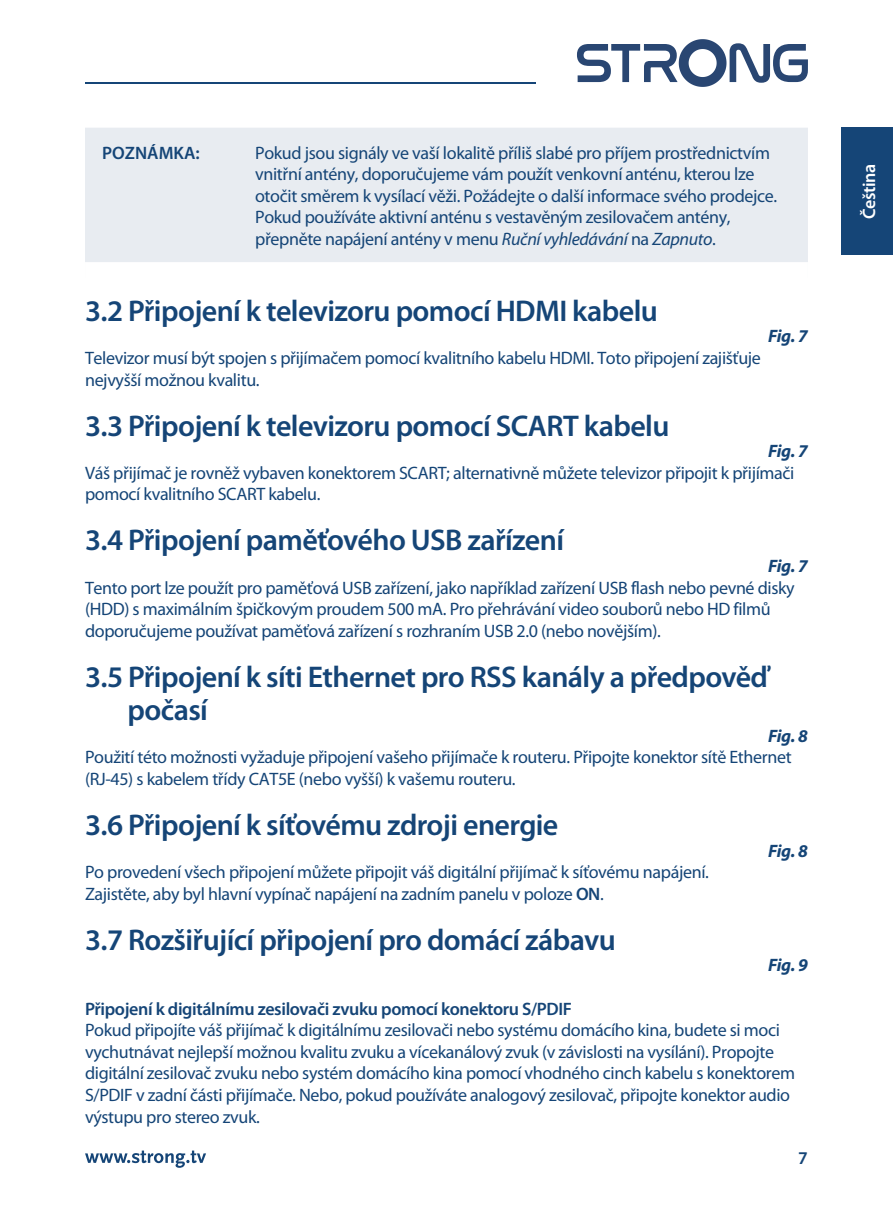
<style>
.page{position:relative;width:893px;height:1217px;background:#fff}
.page>*{position:absolute;margin:0;border:0;box-sizing:border-box;transform-origin:0 0}
.t1{font:600 30px/33px "Myriad Pro";letter-spacing:-.02em;color:#154577}
.t2{font:18px/21.6px "Myriad Pro";letter-spacing:-.02em;color:#154577}
.t3{font:600 18px "Myriad Pro";letter-spacing:-.02em;color:#154577}
.t4{font:italic 700 18px "Myriad Pro";letter-spacing:-.02em;color:#154577}
.t5{font:600 18px "Myriad Pro";color:#154577}
.t6{font:600 18px "Myriad Pro";letter-spacing:-.02em;color:#fff}
.s1{font-style:italic}
.s2{font-weight:600}
</style>
<div class="page">
<div style="left:842px;top:128px;width:51px;height:127px;background:#154577"></div>
<div style="left:85px;top:128px;width:723px;height:150px;background:#e8ecf1"></div>
<div style="left:85px;top:262px;width:723px;height:105px;background:#fff"></div>
<svg style="left:85px;top:1150px;width:121px;height:17px"></svg>
<hr style="left:85px;top:82px;width:450px;height:1px;background:#154577">
<svg style="left:577px;top:39px;width:231px;height:48px"></svg>
<p class="t5" style="left:102px;top:141px;width:99px">POZNÁMKA:</p>
<p class="t2" style="left:255px;top:142px;width:524px">Pokud jsou signály ve vaší lokalitě příliš slabé pro příjem prostřednictvím vnitřní antény, doporučujeme vám použít venkovní anténu, kterou lze otočit směrem k vysílací věži. Požádejte o další informace svého prodejce.<br>Pokud používáte aktivní anténu s vestavěným zesilovačem antény, přepněte napájení antény v menu <span class="s1">Ruční vyhledávání</span> na <span class="s1">Zapnuto</span>.</p>
<h1 class="t1" style="left:85px;top:293px;width:574px">3.2 Připojení k televizoru pomocí HDMI kabelu</h1>
<p class="t2" style="left:85px;top:347px;width:677px">Televizor musí být spojen s přijímačem pomocí kvalitního kabelu HDMI. Toto připojení zajišťuje nejvyšší možnou kvalitu.</p>
<h1 class="t1" style="left:85px;top:408px;width:586px">3.3 Připojení k televizoru pomocí SCART kabelu</h1>
<p class="t4" style="left:768px;top:326px;width:41px">Fig. 7</p>
<p class="t4" style="left:768px;top:441px;width:41px">Fig. 7</p>
<p class="t2" style="left:85px;top:462px;width:711px">Váš přijímač je rovněž vybaven konektorem SCART; alternativně můžete televizor připojit k přijímači pomocí kvalitního SCART kabelu.</p>
<h1 class="t1" style="left:85px;top:523px;width:481px">3.4 Připojení paměťového USB zařízení</h1>
<p class="t4" style="left:768px;top:556px;width:41px">Fig. 7</p>
<p class="t2" style="left:85px;top:577px;width:711px">Tento port lze použít pro paměťová USB zařízení, jako například zařízení USB flash nebo pevné disky (HDD) s maximálním špičkovým proudem 500 mA. Pro přehrávání video souborů nebo HD filmů doporučujeme používat paměťová zařízení s rozhraním USB 2.0 (nebo novějším).</p>
<h1 class="t1" style="left:128px;top:659px;width:642px;text-indent:-43px">3.5 Připojení k síti Ethernet pro RSS kanály a předpověď počasí</h1>
<p class="t4" style="left:768px;top:725px;width:41px">Fig. 8</p>
<p class="t2" style="left:85px;top:746px;width:708px">Použití této možnosti vyžaduje připojení vašeho přijímače k routeru. Připojte konektor sítě Ethernet (RJ-45) s kabelem třídy CAT5E (nebo vyšší) k vašemu routeru.</p>
<h1 class="t1" style="left:85px;top:807px;width:475px">3.6 Připojení k síťovému zdroji energie</h1>
<p class="t4" style="left:768px;top:840px;width:41px">Fig. 8</p>
<p class="t2" style="left:85px;top:861px;width:625px">Po provedení všech připojení můžete připojit váš digitální přijímač k síťovému napájení.<br>Zajistěte, aby byl hlavní vypínač napájení na zadním panelu v poloze <span class="s2">ON</span>.</p>
<h1 class="t1" style="left:85px;top:922px;width:532px">3.7 Rozšiřující připojení pro domácí zábavu</h1>
<p class="t4" style="left:768px;top:955px;width:41px">Fig. 9</p>
<p class="t3" style="left:85px;top:996px;width:489px">Připojení k digitálnímu zesilovači zvuku pomocí konektoru S/PDIF</p>
<p class="t2" style="left:85px;top:1019px;width:712px">Pokud připojíte váš přijímač k digitálnímu zesilovači nebo systému domácího kina, budete si moci vychutnávat nejlepší možnou kvalitu zvuku a vícekanálový zvuk (v závislosti na vysílání). Propojte digitální zesilovač zvuku nebo systém domácího kina pomocí vhodného cinch kabelu s konektorem S/PDIF v zadní části přijímače. Nebo, pokud používáte analogový zesilovač, připojte konektor audio výstupu pro stereo zvuk.</p>
<p class="t3" style="left:798px;top:1146px;width:11px">7</p>
<p class="t6" style="left:858px;top:219px;width:57px;rotate:-90deg">Čeština</p>
</div>
